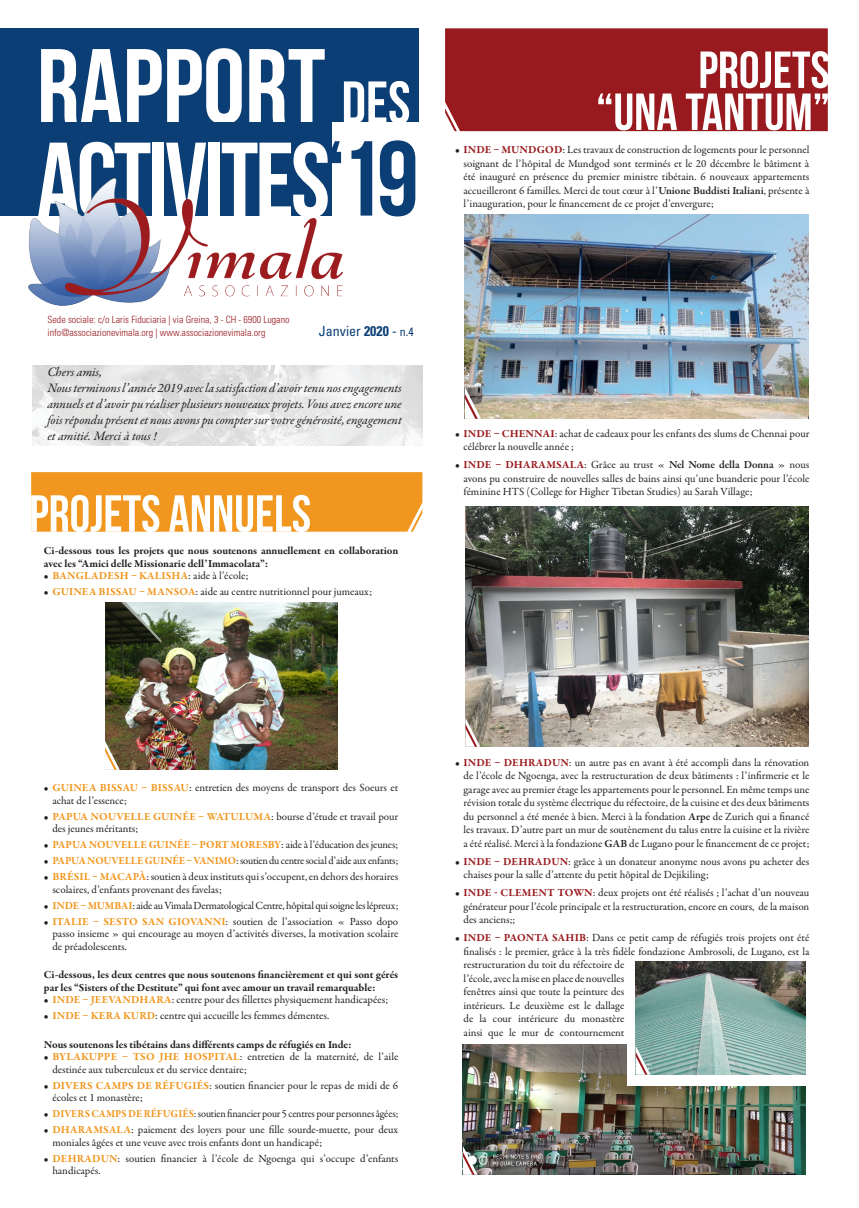
<style>
.page{position:relative;width:859px;height:1208px;background:#fff}
.page>*{position:absolute;margin:0;border:0;box-sizing:border-box;transform-origin:0 0}
.t1{font:106.2px "Bebas Neue";letter-spacing:-.03em;color:#fff}
.t2{font:106.2px "Bebas Neue";color:#fff}
.t3{font:52px "Bebas Neue";color:#fff}
.t4{font:condensed 14px "Univers LT Std";color:#0b3e75}
.t5{font:italic 13px/16px "Garamond Premr Pro";letter-spacing:-.01em;color:#231f20;text-align:justify}
.t6{font:11px/13.5px "Garamond Premr Pro";color:#231f20}
.t7{font:700 11px/12.5px "Garamond Premr Pro";letter-spacing:-.005em;color:#231f20}
.t8{font:11px "Garamond Premr Pro";letter-spacing:-.02em;color:#231f20}
.t9{font:700 11px "Garamond Premr Pro";letter-spacing:.005em;color:#f1971f}
.t10{font:300 condensed 10px "Univers LT Std";color:#981a1e}
.s1{font-size:60px}
.s2{color:#0b3e75}
.s3{font-weight:700}
.s4{font-size:12px}
.s5{font-weight:400;color:#231f20}
.s6{font-weight:700;color:#f1971f}
.s7{font-weight:700;color:#981a1e}
.s8{font-weight:600}
</style>
<div class="page">
<div style="left:0;top:28px;width:419px;height:94px;background:#0b3e75"></div>
<div style="left:0;top:122px;width:332px;height:93px;background:#0b3e75"></div>
<img style="left:32px;top:366px;width:390px;height:80px">
<img style="left:28px;top:179px;width:314px;height:126px">
<div style="left:31px;top:472px;width:391px;height:59px;background:#f1971f"></div>
<div style="left:445px;top:28px;width:383px;height:103px;background:#981a1e"></div>
<img style="left:465px;top:215px;width:343px;height:204px">
<svg style="left:465px;top:387px;width:16px;height:32px"></svg>
<img style="left:465px;top:506px;width:343px;height:240px">
<svg style="left:465px;top:718px;width:15px;height:28px"></svg>
<img style="left:463px;top:1044px;width:343px;height:130px">
<svg style="left:463px;top:1145px;width:15px;height:29px"></svg>
<img style="left:105px;top:602px;width:232px;height:168px">
<svg style="left:105px;top:741px;width:15px;height:29px"></svg>
<div style="left:628px;top:1038px;width:186px;height:48px;background:#fff"></div>
<img style="left:636px;top:961px;width:170px;height:113px">
<svg style="left:636px;top:1045px;width:14px;height:29px"></svg>
<p class="t2" style="left:37px;top:28px;width:375px">RAPPORT <span class="s1">DES</span></p>
<p class="t1" style="left:37px;top:122px;width:383px">ACTIVITES<span class="s2">‘19</span></p>
<p class="t10" style="left:47px;top:314px;width:244px">Sede sociale: c/o Laris Fiduciaria | via Greina, 3 - CH - 6900 Lugano</p>
<p class="t10" style="left:47px;top:327px;width:219px">info@associazionevimala.org | www.associazionevimala.org</p>
<p class="t4" style="left:319px;top:322px;width:96px">Janvier <span class="s3">2020</span> - <span class="s4">n.4</span></p>
<p class="t5" style="left:47px;top:365px;width:56px">Chers amis,</p>
<p class="t5" style="left:47px;top:381px;width:356px">Nous terminons l’année 2019 avec la satisfaction d’avoir tenu nos engagements annuels et d’avoir pu réaliser plusieurs nouveaux projets. Vous avez encore une fois répondu présent et nous avons pu compter sur votre générosité, engagement et amitié. Merci à tous !</p>
<p class="t3" style="left:29px;top:485px;width:284px">PROJETS ANNUELS</p>
<p class="t7" style="left:44px;top:544px;width:356px">Ci-dessous tous les projets que nous soutenons annuellement en collaboration avec les “Amici delle Missionarie dell’Immacolata”:</p>
<p class="t9" style="left:44px;top:569px;width:206px"><span class="s5">•</span> BANGLADESH – KALISHA<span class="s5">: aide à l’école;</span></p>
<p class="t6" style="left:44px;top:585px;width:330px">• <span class="s6">GUINEA BISSAU – MANSOA</span>: aide au centre nutritionnel pour jumeaux;</p>
<p class="t3" style="left:698px;top:41px;width:133px">PROJETS</p>
<p class="t3" style="left:596px;top:83px;width:235px">“UNA TANTUM”</p>
<p class="t6" style="left:463px;top:143px;width:347px;text-align:justify;text-indent:-9px">• <span class="s7">INDE – MUNDGOD</span>: Les travaux de construction de logements pour le personnel soignant de l’hôpital de Mundgod sont terminés et le 20 décembre le bâtiment à été inauguré en présence du premier ministre tibétain. 6 nouveaux appartements accueilleront 6 familles. Merci de tout cœur à l’<span class="s8">Unione Buddisti Italiani</span>, présente à l’inauguration, pour le financement de ce projet d’envergure;</p>
<p class="t6" style="left:463px;top:427px;width:347px;text-indent:-9px">• <span class="s7">INDE – CHENNAI</span>: achat de cadeaux pour les enfants des slums de Chennai pour célébrer la nouvelle année ;</p>
<p class="t6" style="left:463px;top:458px;width:347px;text-align:justify;text-indent:-9px">• <span class="s7">INDE – DHARAMSALA</span>: Grâce au trust « <span class="s8">Nel Nome della Donna</span> » nous avons pu construire de nouvelles salles de bains ainsi qu’une buanderie pour l’école féminine HTS (College for Higher Tibetan Studies) au Sarah Village;</p>
<p class="t6" style="left:52px;top:781px;width:347px;line-height:12.5px;text-indent:-9px">• <span class="s6">GUINEA BISSAU – BISSAU</span>: entretien des moyens de transport des Soeurs et achat de l’essence;</p>
<p class="t6" style="left:52px;top:810px;width:347px;line-height:12.5px;text-indent:-9px">• <span class="s6">PAPUA NOUVELLE GUINÉE – WATULUMA</span>: bourse d’étude et travail pour des jeunes méritants;</p>
<p class="t9" style="left:44px;top:838px;width:356px"><span class="s5">•</span> PAPUA NOUVELLE GUINÉE – PORT MORESBY<span class="s5">: aide à l’éducation des jeunes;</span></p>
<p class="t8" style="left:44px;top:854px;width:356px">• <span class="s6">PAPUA NOUVELLE GUINÉE – VANIMO</span>: soutien du centre social d’aide aux enfants;</p>
<p class="t6" style="left:52px;top:870px;width:347px;line-height:12.5px;text-indent:-9px">• <span class="s6">BRÉSIL – MACAPÀ</span>: soutien à deux instituts qui s’occupent, en dehors des horaires scolaires, d’enfants provenant des favelas;</p>
<p class="t8" style="left:44px;top:898px;width:356px">• <span class="s6">INDE – MUMBAI</span>: aide au Vimala Dermatological Centre, hôpital qui soigne les lépreux;</p>
<p class="t6" style="left:52px;top:915px;width:347px;line-height:12.5px;text-align:justify;text-indent:-9px">• <span class="s6">ITALIE – SESTO SAN GIOVANNI</span>: soutien de l’association « Passo dopo passo insieme » qui encourage au moyen d’activités diverses, la motivation scolaire de préadolescents.</p>
<p class="t7" style="left:44px;top:968px;width:356px">Ci-dessous, les deux centres que nous soutenons financièrement et qui sont gérés par les “Sisters of the Destitute” qui font avec amour un travail remarquable:</p>
<p class="t6" style="left:44px;top:993px;width:346px">• <span class="s6">INDE – JEEVANDHARA</span>: centre pour des fillettes physiquement handicapées;</p>
<p class="t6" style="left:44px;top:1009px;width:287px">• <span class="s6">INDE – KERA KURD</span>: centre qui accueille les femmes démentes.</p>
<p class="t7" style="left:44px;top:1038px;width:309px">Nous soutenons les tibétains dans différents camps de réfugiés en Inde:</p>
<p class="t6" style="left:52px;top:1050px;width:347px;line-height:12.5px;text-indent:-9px">• <span class="s6">BYLAKUPPE – TSO JHE HOSPITAL</span>: entretien de la maternité, de l’aile destinée aux tuberculeux et du service dentaire;</p>
<p class="t6" style="left:52px;top:1079px;width:347px;line-height:12.5px;text-indent:-9px">• <span class="s6">DIVERS CAMPS DE RÉFUGIÉS</span>: soutien financier pour le repas de midi de 6 écoles et 1 monastère;</p>
<p class="t6" style="left:44px;top:1107px;width:356px">• <span class="s6">DIVERS CAMPS DE RÉFUGIÉS</span>: soutien financier pour 5 centres pour personnes âgées;</p>
<p class="t6" style="left:52px;top:1123px;width:347px;line-height:12.5px;text-indent:-9px">• <span class="s6">DHARAMSALA</span>: paiement des loyers pour une fille sourde-muette, pour deux moniales âgées et une veuve avec trois enfants dont un handicapé;</p>
<p class="t6" style="left:52px;top:1152px;width:347px;line-height:12.5px;text-indent:-9px">• <span class="s6">DEHRADUN</span>: soutien financier à l’école de Ngoenga qui s’occupe d’enfants handicapés.</p>
<p class="t6" style="left:463px;top:755px;width:347px;text-align:justify;text-indent:-9px">• <span class="s7">INDE – DEHRADUN</span>: un autre pas en avant à été accompli dans la rénovation de l’école de Ngoenga, avec la restructuration de deux bâtiments : l’infirmerie et le garage avec au premier étage les appartements pour le personnel. En même temps une révision totale du système électrique du réfectoire, de la cuisine et des deux bâtiments du personnel a été menée à bien. Merci à la fondation <span class="s8">Arpe</span> de Zurich qui a financé les travaux. D’autre part un mur de soutènement du talus entre la cuisine et la rivière a été réalisé. Merci à la fondazione <span class="s8">GAB</span> de Lugano pour le financement de ce projet;</p>
<p class="t6" style="left:463px;top:854px;width:347px;text-indent:-9px">• <span class="s7">INDE – DEHRADUN</span>: grâce à un donateur anonyme nous avons pu acheter des chaises pour la salle d’attente du petit hôpital de Dejikiling;</p>
<p class="t6" style="left:463px;top:886px;width:347px;text-align:justify;text-indent:-9px">• <span class="s7">INDE - CLEMENT TOWN</span>: deux projets ont été réalisés ; l’achat d’un nouveau générateur pour l’école principale et la restructuration, encore en cours, de la maison des anciens;;</p>
<p class="t6" style="left:463px;top:931px;width:347px;text-indent:-9px">• <span class="s7">INDE – PAONTA SAHIB</span>: Dans ce petit camp de réfugiés trois projets ont été finalisés : le premier, grâce à la très fidèle fondazione Ambrosoli, de Lugano, est la restructuration du toit du réfectoire de<br>l’école, avec la mise en place de nouvelles<br>fenêtres ainsi que toute la peinture des<br>intérieurs. Le deuxième est le dallage<br>de la cour intérieure du monastère<br>ainsi que le mur de contournement</p>
</div>
